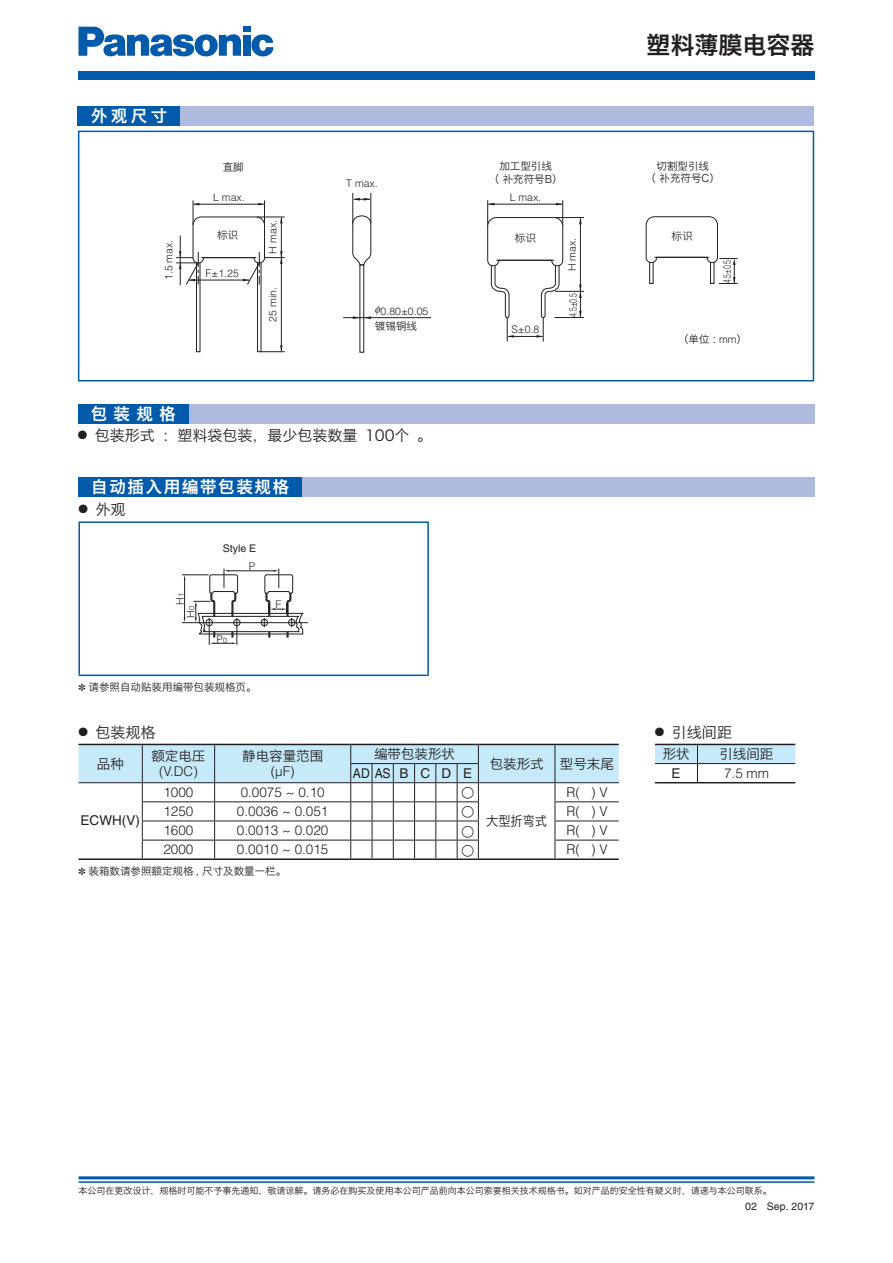
<style>
.page{position:relative;width:893px;height:1263px;background:#fff}
.page>*{position:absolute;margin:0;border:0;box-sizing:border-box;transform-origin:0 0}
.t1{font:24px "Hiragino Sans GB W6 G Bpc EUC H";color:#231f20}
.t2{font:16.5px "Hiragino Sans GB W6 G Bpc EUC H";letter-spacing:.1em;color:#fff}
.t3{font:15px "Hiragino Sans GB W3 G Bpc EUC H";color:#231f20}
.t4{font:300 13.5px "Helvetica LT Std";color:#231f20}
.t5{font:13.5px "Hiragino Sans GB W3 G Bpc EUC H";color:#231f20}
.t6{font:13.5px "Helvetica LT Std";color:#231f20;scale:.9 1}
.t7{font:13.5px "Helvetica LT Std";color:#231f20}
.t8{font:13.5px "Hiragino Sans GB W3 G Bpc EUC H";color:#231f20;scale:.9 1}
.t9{font:10.5px/12.6px "Hiragino Sans GB W3 G Bpc EUC H";color:#231f20;text-align:center}
.t10{font:300 10.5px "Helvetica LT Std";color:#231f20}
.t11{font:10.5px "Helvetica LT Std";color:#231f20}
.t12{font:300 10.5px "Helvetica LT Std";color:#231f20;scale:.65 1}
.t13{font:9px "Hiragino Sans GB W3 G Bpc EUC H";color:#231f20}
.s1{font-size:7.5px}
.s2{font-family:"Helvetica LT Std";font-weight:300}
</style>
<div class="page">
<hr style="left:78px;top:1176px;width:736px;height:3px;background:#015aaa">
<hr style="left:78px;top:1181px;width:736px;height:2px;background:#015aaa">
<div style="left:78px;top:71px;width:736px;height:9px;background:#015aaa"></div>
<svg style="left:78px;top:27px;width:163px;height:30px"></svg>
<div style="left:242px;top:35px;width:8px;height:21px;background:#015aaa"></div>
<div style="left:242px;top:27px;width:8px;height:5px;background:#015aaa"></div>
<svg style="left:251px;top:34px;width:22px;height:22px"></svg>
<div style="left:78px;top:131px;width:736px;height:250px;border:2px solid #015aaa"></div>
<hr style="left:78px;top:521px;width:351px;height:2px;background:#015aaa">
<hr style="left:78px;top:523px;width:2px;height:152px;background:#015aaa">
<hr style="left:427px;top:523px;width:2px;height:152px;background:#015aaa">
<hr style="left:78px;top:675px;width:351px;height:1px;background:#015aaa">
<div style="left:257px;top:261px;width:4px;height:91px;border:1px solid #231f20"></div>
<div style="left:196px;top:261px;width:4px;height:91px;border:1px solid #231f20"></div>
<hr style="left:281px;top:218px;width:1px;height:133px;background:#231f20">
<svg style="left:261px;top:345px;width:24px;height:7px"></svg>
<div style="left:359px;top:265px;width:5px;height:88px;border:1px solid #231f20"></div>
<hr style="left:343px;top:317px;width:88px;height:1px;background:#231f20">
<hr style="left:352px;top:193px;width:1px;height:31px;background:#231f20">
<hr style="left:370px;top:193px;width:1px;height:31px;background:#231f20">
<svg style="left:353px;top:198px;width:18px;height:3px"></svg>
<svg style="left:352px;top:215px;width:19px;height:51px"></svg>
<svg style="left:176px;top:200px;width:109px;height:85px"></svg>
<svg style="left:487px;top:200px;width:97px;height:142px"></svg>
<hr style="left:554px;top:317px;width:30px;height:1px;background:#231f20">
<hr style="left:496px;top:260px;width:58px;height:1px;background:#231f20">
<svg style="left:645px;top:216px;width:92px;height:68px"></svg>
<hr style="left:654px;top:257px;width:55px;height:1px;background:#231f20">
<svg style="left:182px;top:569px;width:125px;height:76px"></svg>
<hr style="left:182px;top:622px;width:126px;height:1px;background:#231f20">
<div style="left:78px;top:106px;width:735px;height:20px;background:#aebade"></div>
<div style="left:78px;top:106px;width:102px;height:20px;background:#015aaa"></div>
<div style="left:78px;top:404px;width:736px;height:20px;background:#aebade"></div>
<div style="left:78px;top:404px;width:110px;height:20px;background:#015aaa"></div>
<div style="left:79px;top:477px;width:735px;height:19px;background:#aebade"></div>
<div style="left:79px;top:477px;width:223px;height:19px;background:#015aaa"></div>
<hr style="left:78px;top:859px;width:540px;height:1px;background:#231f20">
<svg style="left:655px;top:745px;width:140px;height:37px"></svg>
<hr style="left:655px;top:744px;width:140px;height:1px;background:#231f20">
<hr style="left:655px;top:782px;width:140px;height:1px;background:#231f20">
<svg style="left:353px;top:305px;width:27px;height:14px"></svg>
<svg style="left:78px;top:744px;width:540px;height:115px"></svg>
<p class="t2" style="left:91px;top:110px;width:78px">外观尺寸</p>
<p class="t10" style="left:163px;top:280px;width:42px;rotate:-90deg">1.5 max.</p>
<p class="t9" style="left:223px;top:162px;width:22px">直脚</p>
<p class="t10" style="left:213px;top:191px;width:33px">L max.</p>
<p class="t9" style="left:217px;top:230px;width:22px">标识</p>
<p class="t10" style="left:206px;top:267px;width:35px">F±1.25</p>
<p class="t10" style="left:267px;top:254px;width:35px;rotate:-90deg">H max.</p>
<p class="t10" style="left:267px;top:322px;width:36px;rotate:-90deg">25 min.</p>
<p class="t2" style="left:91px;top:408px;width:87px">包装规格</p>
<p class="t10" style="left:346px;top:178px;width:33px">T max.</p>
<p class="t10" style="left:380px;top:305px;width:49px">0.80±0.05</p>
<p class="t9" style="left:375px;top:321px;width:43px">镀锡铜线</p>
<p class="t3" style="left:78px;top:430px;width:356px">● 包装形式 ：塑料袋包装，最少包装数量 100个 。</p>
<p class="t2" style="left:91px;top:480px;width:199px">自动插入用编带包装规格</p>
<p class="t3" style="left:79px;top:503px;width:49px">● 外观</p>
<p class="t10" style="left:174px;top:605px;width:13px;rotate:-90deg">H<span class="s1">1</span></p>
<p class="t10" style="left:185px;top:618px;width:13px;rotate:-90deg">H<span class="s1">0</span></p>
<p class="t11" style="left:223px;top:542px;width:35px">Style E</p>
<p class="t10" style="left:249px;top:560px;width:8px">P</p>
<p class="t10" style="left:217px;top:633px;width:12px">P<span class="s1">0</span></p>
<p class="t9" style="left:78px;top:682px;width:180px">✽ 请参照自动贴装用编带包装规格页。</p>
<p class="t10" style="left:275px;top:598px;width:7px">F</p>
<p class="t9" style="left:488px;top:161px;width:75px">加工型引线<br>（ 补充符号B）</p>
<p class="t10" style="left:509px;top:191px;width:33px">L max.</p>
<p class="t9" style="left:515px;top:233px;width:22px">标识</p>
<p class="t10" style="left:511px;top:323px;width:29px">S±0.8</p>
<p class="t10" style="left:566px;top:271px;width:35px;rotate:-90deg">H max.</p>
<p class="t12" style="left:567px;top:317px;width:38px;rotate:-90deg">4.5±0.5</p>
<h1 class="t1" style="left:646px;top:36px;width:169px">塑料薄膜电容器</h1>
<p class="t9" style="left:645px;top:161px;width:76px">切割型引线<br>（ 补充符号C）</p>
<p class="t9" style="left:671px;top:231px;width:22px">标识</p>
<p class="t12" style="left:721px;top:283px;width:38px;rotate:-90deg">4.5±0.5</p>
<p class="t9" style="left:678px;top:334px;width:71px">（单位 : <span class="s2">mm</span>）</p>
<p class="t3" style="left:78px;top:727px;width:79px">● 包装规格</p>
<p class="t3" style="left:655px;top:727px;width:79px">● 引线间距</p>
<p class="t5" style="left:662px;top:749px;width:28px">形状</p>
<p class="t5" style="left:719px;top:749px;width:56px">引线间距</p>
<p class="t7" style="left:671px;top:765px;width:11px">E</p>
<p class="t4" style="left:724px;top:765px;width:47px">7.5 mm</p>
<p class="t5" style="left:374px;top:749px;width:82px">编带包装形状</p>
<p class="t5" style="left:242px;top:751px;width:82px">静电容量范围</p>
<p class="t4" style="left:271px;top:763px;width:26px">(μF)</p>
<p class="t5" style="left:151px;top:751px;width:55px">额定电压</p>
<p class="t4" style="left:159px;top:763px;width:40px">(V.DC)</p>
<p class="t5" style="left:489px;top:759px;width:126px">包装形式 型号末尾</p>
<p class="t5" style="left:97px;top:759px;width:28px">品种</p>
<p class="t6" style="left:353px;top:765px;width:134px">ADASB CD E</p>
<p class="t7" style="left:81px;top:813px;width:61px">ECWH(V)</p>
<p class="t4" style="left:163px;top:784px;width:32px">1000</p>
<p class="t4" style="left:241px;top:784px;width:85px">0.0075 ~ 0.10</p>
<p class="t4" style="left:566px;top:784px;width:43px">R( ) V</p>
<p class="t4" style="left:163px;top:803px;width:32px">1250</p>
<p class="t4" style="left:237px;top:803px;width:93px">0.0036 ~ 0.051</p>
<p class="t4" style="left:566px;top:803px;width:43px">R( ) V</p>
<p class="t4" style="left:163px;top:822px;width:32px">1600</p>
<p class="t4" style="left:237px;top:822px;width:93px">0.0013 ~ 0.020</p>
<p class="t4" style="left:566px;top:822px;width:43px">R( ) V</p>
<p class="t4" style="left:163px;top:842px;width:32px">2000</p>
<p class="t4" style="left:237px;top:842px;width:93px">0.0010 ~ 0.015</p>
<p class="t4" style="left:566px;top:842px;width:43px">R( ) V</p>
<p class="t8" style="left:486px;top:816px;width:69px">大型折弯式</p>
<p class="t9" style="left:78px;top:866px;width:209px">✽ 装箱数请参照额定规格 , 尺寸及数量一栏。</p>
<p class="t13" style="left:78px;top:1187px;width:694px">本公司在更改设计，规格时可能不予事先通知，敬请谅解。请务必在购买及使用本公司产品前向本公司索要相关技术规格书。如对产品的安全性有疑义时，请速与本公司联系。</p>
<p class="t11" style="left:745px;top:1200px;width:71px">02 Sep. 2017</p>
</div>
